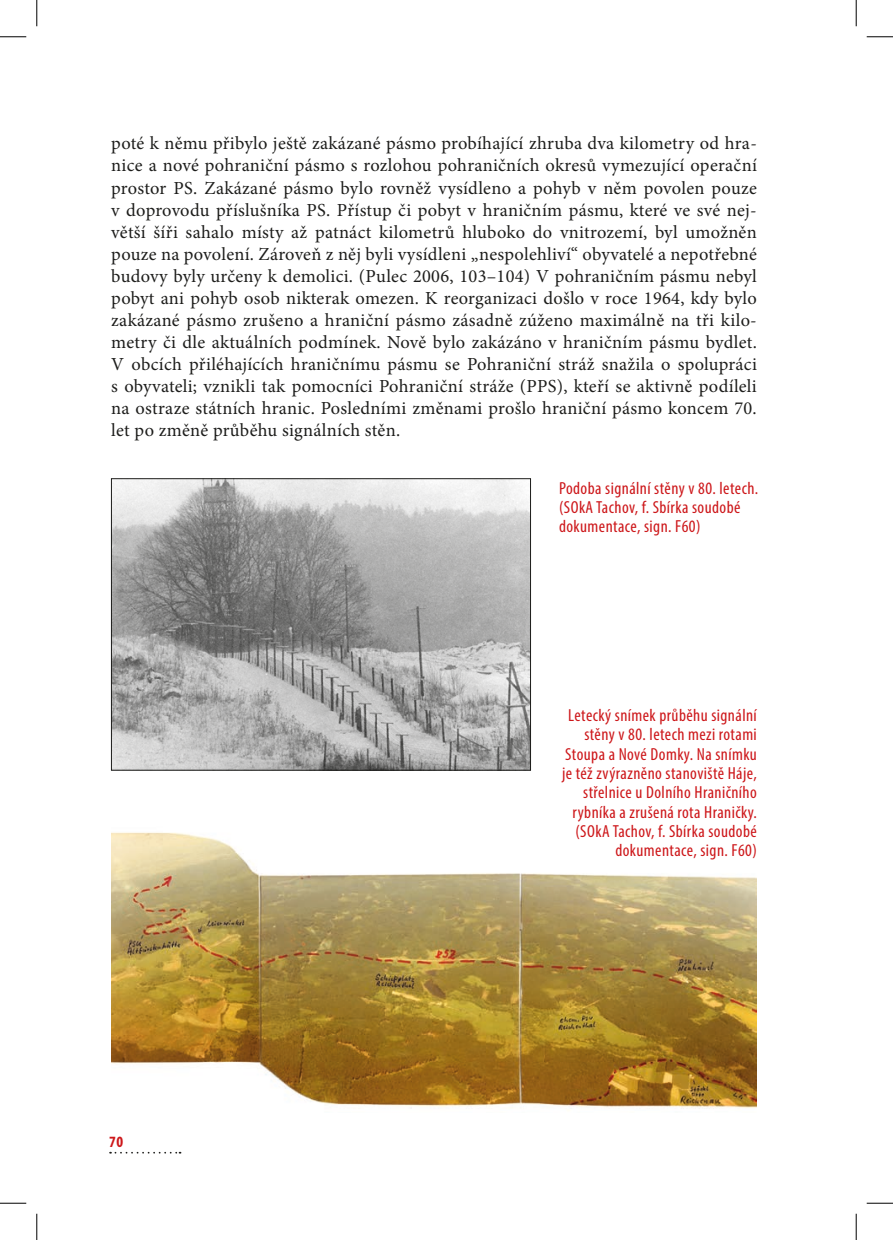
<style>
.page{position:relative;width:893px;height:1240px;background:#fff}
.page>*{position:absolute;margin:0;border:0;box-sizing:border-box;transform-origin:0 0}
.t1{font:18.38px/22.1px "Minion Pro";letter-spacing:.015em;color:#1d1d1b;text-align:justify}
.t2{font:condensed 17.5px/19.2px "Myriad Pro";letter-spacing:.025em;color:#cd171a}
.t3{font:700 condensed 15.75px "Myriad Pro";color:#cd171a}
</style>
<div class="page">
<svg style="left:110px;top:1151px;width:70px;height:2px"></svg>
<img style="left:111px;top:832px;width:645px;height:277px">
<img style="left:113px;top:480px;width:415px;height:288px">
<div style="left:111px;top:478px;width:419px;height:292px;border:1px solid #1d1d1b"></div>
<svg style="left:0;top:36px;width:26px;height:1px"></svg>
<svg style="left:866px;top:36px;width:26px;height:1px"></svg>
<svg style="left:0;top:1202px;width:26px;height:1px"></svg>
<svg style="left:866px;top:1202px;width:26px;height:1px"></svg>
<svg style="left:36px;top:0;width:1px;height:26px"></svg>
<svg style="left:36px;top:1213px;width:1px;height:26px"></svg>
<svg style="left:855px;top:0;width:1px;height:26px"></svg>
<svg style="left:855px;top:1213px;width:1px;height:26px"></svg>
<p class="t1" style="left:111px;top:133px;width:646px">poté k němu přibylo ještě zakázané pásmo probíhající zhruba dva kilometry od hra&shy;nice a nové pohraniční pásmo s rozlohou pohraničních okresů vymezující operační prostor PS. Zakázané pásmo bylo rovněž vysídleno a pohyb v něm povolen pouze v doprovodu příslušníka PS. Přístup či pobyt v hraničním pásmu, které ve své nej&shy;větší šíři sahalo místy až patnáct kilometrů hluboko do vnitrozemí, byl umožněn pouze na povolení. Zároveň z něj byli vysídleni „nespolehliví“ obyvatelé a nepotřebné budovy byly určeny k demolici. (Pulec 2006, 103–104) V pohraničním pásmu nebyl pobyt ani pohyb osob nikterak omezen. K reorganizaci došlo v roce 1964, kdy bylo zakázané pásmo zrušeno a hraniční pásmo zásadně zúženo maximálně na tři kilo&shy;metry či dle aktuálních podmínek. Nově bylo zakázáno v hraničním pásmu bydlet.<br>V obcích přiléhajících hraničnímu pásmu se Pohraniční stráž snažila o spolupráci s obyvateli; vznikli tak pomocníci Pohraniční stráže (PPS), kteří se aktivně podíleli na ostraze státních hranic. Posledními změnami prošlo hraniční pásmo koncem 70. let po změně průběhu signálních stěn.</p>
<p class="t2" style="left:558px;top:478px;width:201px">Podoba signální stěny v 80. letech. (SOkA Tachov, f. Sbírka soudobé dokumentace, sign. F60)</p>
<p class="t3" style="left:109px;top:1131px;width:15px">70</p>
<p class="t2" style="left:562px;top:705px;width:196px;text-align:right">Letecký snímek průběhu signální stěny v 80. letech mezi rotami<br>Stoupa a Nové Domky. Na snímku je též zvýrazněno stanoviště Háje, střelnice u Dolního Hraničního rybníka a zrušená rota Hraničky. (SOkA Tachov, f. Sbírka soudobé dokumentace, sign. F60)</p>
</div>
